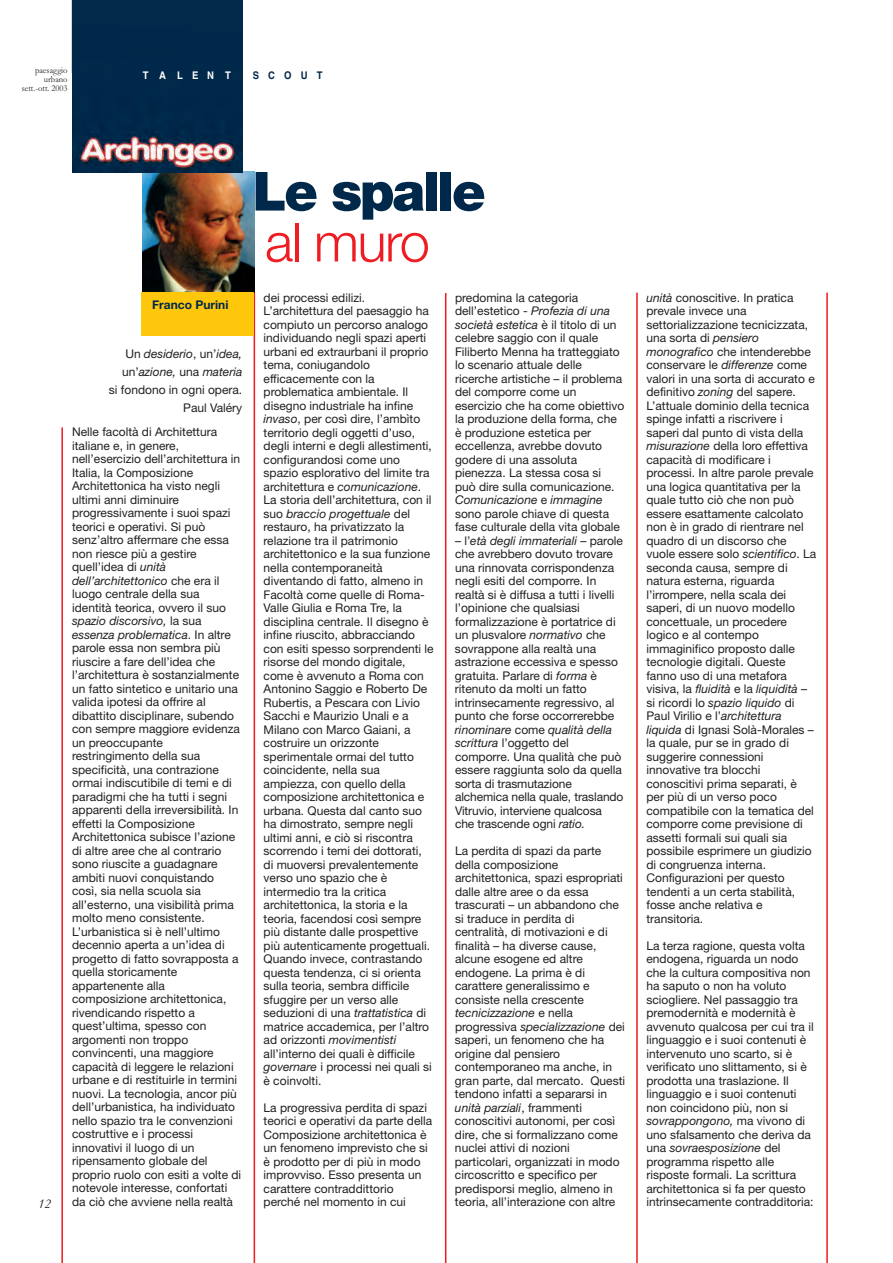
<style>
.page{position:relative;width:893px;height:1263px;background:#fff}
.page>*{position:absolute;margin:0;border:0;box-sizing:border-box;transform-origin:0 0}
.t1{font:900 54px "Helvetica Neue";letter-spacing:-.045em;color:#00284a}
.t2{font:300 54px "Helvetica Neue";letter-spacing:-.025em;color:#ee1d23}
.t3{font:italic 13.5px "Garamond MT Alternative";color:#231f20}
.t4{font:12px/13.5px "Helvetica Neue";color:#231f20}
.t5{font:700 12px "Helvetica Neue";color:#00284a}
.t6{font:700 10.5px "Helvetica";letter-spacing:1.055em;color:#fff;scale:.9 1}
.t7{font:700 10.5px "Helvetica";letter-spacing:.97em;color:#00284a;scale:.9 1}
.t8{font:9px/9px "Garamond";color:#231f20;text-align:right;scale:.96 1}
.s1{font-style:italic}
</style>
<div class="page">
<img style="left:142px;top:172px;width:113px;height:121px">
<hr style="left:61px;top:427px;width:2px;height:836px;background:#ee1d23">
<hr style="left:253px;top:293px;width:2px;height:970px;background:#ee1d23">
<hr style="left:445px;top:293px;width:1px;height:970px;background:#ee1d23">
<hr style="left:636px;top:293px;width:1px;height:970px;background:#ee1d23">
<hr style="left:826px;top:293px;width:1px;height:970px;background:#ee1d23">
<div style="left:141px;top:293px;width:113px;height:43px;background:#fec70c"></div>
<img style="left:72px;top:0;width:171px;height:172px">
<p class="t8" style="left:22px;top:67px;width:49px">paesaggio urbano sett.-ott. 2003</p>
<p class="t6" style="left:143px;top:71px;width:99px">TALEN T</p>
<p class="t7" style="left:253px;top:71px;width:79px">SCOUT</p>
<p class="t3" style="left:38px;top:1199px;width:14px">12</p>
<p class="t5" style="left:152px;top:300px;width:78px">Franco Purini</p>
<p class="t4" style="left:109px;top:346px;width:135px;line-height:18px;text-align:right">Un <span class="s1">desiderio</span>, un’<span class="s1">idea, </span>un’<span class="s1">azione,</span> una <span class="s1">materia<br></span>si fondono in ogni opera.<br>Paul Valéry</p>
<p class="t4" style="left:72px;top:427px;width:171px">Nelle facoltà di Architettura italiane e, in genere, nell’esercizio dell’architettura in<br>Italia, la Composizione<br>Architettonica ha visto negli ultimi anni diminuire progressivamente i suoi spazi teorici e operativi. Si può senz’altro affermare che essa non riesce più a gestire quell’idea di <span class="s1">unità dell’architettonico</span> che era il luogo centrale della sua identità teorica, ovvero il suo <span class="s1">spazio discorsivo,</span> la sua <span class="s1">essenza problematica</span>. In altre parole essa non sembra più riuscire a fare dell’idea che l’architettura è sostanzialmente un fatto sintetico e unitario una valida ipotesi da offrire al dibattito disciplinare, subendo con sempre maggiore evidenza un preoccupante restringimento della sua specificità, una contrazione ormai indiscutibile di temi e di paradigmi che ha tutti i segni apparenti della irreversibilità. In effetti la Composizione<br>Architettonica subisce l’azione di altre aree che al contrario sono riuscite a guadagnare ambiti nuovi conquistando così, sia nella scuola sia all’esterno, una visibilità prima molto meno consistente.<br>L’urbanistica si è nell’ultimo decennio aperta a un’idea di progetto di fatto sovrapposta a quella storicamente appartenente alla composizione architettonica, rivendicando rispetto a quest’ultima, spesso con argomenti non troppo convincenti, una maggiore capacità di leggere le relazioni urbane e di restituirle in termini nuovi. La tecnologia, ancor più dell’urbanistica, ha individuato nello spazio tra le convenzioni costruttive e i processi innovativi il luogo di un ripensamento globale del proprio ruolo con esiti a volte di notevole interesse, confortati da ciò che avviene nella realtà</p>
<h1 class="t1" style="left:252px;top:172px;width:235px">Le spalle</h1>
<h1 class="t2" style="left:265px;top:223px;width:166px">al muro</h1>
<p class="t4" style="left:263px;top:292px;width:172px">dei processi edilizi.<br>L’architettura del paesaggio ha compiuto un percorso analogo individuando negli spazi aperti urbani ed extraurbani il proprio tema, coniugandolo efficacemente con la problematica ambientale. Il disegno industriale ha infine <span class="s1">invaso</span>, per così dire, l’ambìto territorio degli oggetti d’uso, degli interni e degli allestimenti, configurandosi come uno spazio esplorativo del limite tra architettura e <span class="s1">comunicazione</span>.<br>La storia dell’architettura, con il suo <span class="s1">braccio progettuale</span> del restauro, ha privatizzato la relazione tra il patrimonio architettonico e la sua funzione nella contemporaneità diventando di fatto, almeno in<br>Facoltà come quelle di Roma-<br>Valle Giulia e Roma Tre, la disciplina centrale. Il disegno è infine riuscito, abbracciando con esiti spesso sorprendenti le risorse del mondo digitale, come è avvenuto a Roma con<br>Antonino Saggio e Roberto De<br>Rubertis, a Pescara con Livio<br>Sacchi e Maurizio Unali e a<br>Milano con Marco Gaiani, a costruire un orizzonte sperimentale ormai del tutto coincidente, nella sua ampiezza, con quello della composizione architettonica e urbana. Questa dal canto suo ha dimostrato, sempre negli ultimi anni, e ciò si riscontra scorrendo i temi dei dottorati, di muoversi prevalentemente verso uno spazio che è intermedio tra la critica architettonica, la storia e la teoria, facendosi così sempre più distante dalle prospettive più autenticamente progettuali.<br>Quando invece, contrastando questa tendenza, ci si orienta sulla teoria, sembra difficile sfuggire per un verso alle seduzioni di una <span class="s1">trattatistica</span> di matrice accademica, per l’altro ad orizzonti <span class="s1">movimentisti </span>all’interno dei quali è difficile <span class="s1">governare</span> i processi nei quali si è coinvolti.</p>
<p class="t4" style="left:263px;top:1102px;width:170px">La progressiva perdita di spazi teorici e operativi da parte della<br>Composizione architettonica è un fenomeno imprevisto che si è prodotto per di più in modo improvviso. Esso presenta un carattere contraddittorio perché nel momento in cui</p>
<p class="t4" style="left:455px;top:292px;width:171px">predomina la categoria dell’estetico - <span class="s1">Profezia di una società estetica</span> è il titolo di un celebre saggio con il quale<br>Filiberto Menna ha tratteggiato lo scenario attuale delle ricerche artistiche – il problema del comporre come un esercizio che ha come obiettivo la produzione della forma, che è produzione estetica per eccellenza, avrebbe dovuto godere di una assoluta pienezza. La stessa cosa si può dire sulla comunicazione.<br><span class="s1">Comunicazione</span> e <span class="s1">immagine </span>sono parole chiave di questa fase culturale della vita globale</p>
<p class="t4" style="left:455px;top:535px;width:170px">– l’<span class="s1">età degli immateriali</span> – parole che avrebbero dovuto trovare una rinnovata corrispondenza negli esiti del comporre. In realtà si è diffusa a tutti i livelli l’opinione che qualsiasi formalizzazione è portatrice di un plusvalore <span class="s1">normativo</span> che sovrappone alla realtà una astrazione eccessiva e spesso gratuita. Parlare di <span class="s1">forma</span> è ritenuto da molti un fatto intrinsecamente regressivo, al punto che forse occorrerebbe <span class="s1">rinominare</span> come <span class="s1">qualità della scrittura</span> l’oggetto del comporre. Una qualità che può essere raggiunta solo da quella sorta di trasmutazione alchemica nella quale, traslando<br>Vitruvio, interviene qualcosa che trascende ogni <span class="s1">ratio.</span></p>
<p class="t4" style="left:455px;top:845px;width:172px">La perdita di spazi da parte della composizione architettonica, spazi espropriati dalle altre aree o da essa trascurati – un abbandono che si traduce in perdita di centralità, di motivazioni e di finalità – ha diverse cause, alcune esogene ed altre endogene. La prima è di carattere generalissimo e consiste nella crescente <span class="s1">tecnicizzazione</span> e nella progressiva <span class="s1">specializzazione</span> dei saperi, un fenomeno che ha origine dal pensiero contemporaneo ma anche, in gran parte, dal mercato. Questi tendono infatti a separarsi in <span class="s1">unità parziali</span>, frammenti conoscitivi autonomi, per così dire, che si formalizzano come nuclei attivi di nozioni particolari, organizzati in modo circoscritto e specifico per predisporsi meglio, almeno in teoria, all’interazione con altre</p>
<p class="t4" style="left:646px;top:292px;width:171px"><span class="s1">unità</span> conoscitive. In pratica prevale invece una settorializzazione tecnicizzata, una sorta di <span class="s1">pensiero monografico</span> che intenderebbe conservare le <span class="s1">differenze</span> come valori in una sorta di accurato e definitivo <span class="s1">zoning</span> del sapere.<br>L’attuale dominio della tecnica spinge infatti a riscrivere i saperi dal punto di vista della <span class="s1">misurazione</span> della loro effettiva capacità di modificare i processi. In altre parole prevale una logica quantitativa per la quale tutto ciò che non può essere esattamente calcolato non è in grado di rientrare nel quadro di un discorso che vuole essere solo <span class="s1">scientifico</span>. La seconda causa, sempre di natura esterna, riguarda l’irrompere, nella scala dei saperi, di un nuovo modello concettuale, un procedere logico e al contempo immaginifico proposto dalle tecnologie digitali. Queste fanno uso di una metafora visiva, la <span class="s1">fluidità</span> e la <span class="s1">liquidità</span> – si ricordi lo <span class="s1">spazio liquido</span> di<br>Paul Virilio e l’<span class="s1">architettura liquida</span> di Ignasi Solà-Morales – la quale, pur se in grado di suggerire connessioni innovative tra blocchi conoscitivi prima separati, è per più di un verso poco compatibile con la tematica del comporre come previsione di assetti formali sui quali sia possibile esprimere un giudizio di congruenza interna.<br>Configurazioni per questo tendenti a un certa stabilità, fosse anche relativa e transitoria.</p>
<p class="t4" style="left:646px;top:940px;width:169px">La terza ragione, questa volta endogena, riguarda un nodo che la cultura compositiva non ha saputo o non ha voluto sciogliere. Nel passaggio tra premodernità e modernità è avvenuto qualcosa per cui tra il linguaggio e i suoi contenuti è intervenuto uno scarto, si è verificato uno slittamento, si è prodotta una traslazione. Il linguaggio e i suoi contenuti non coincidono più, non si <span class="s1">sovrappongono,</span> ma vivono di uno sfalsamento che deriva da una <span class="s1">sovraesposizione</span> del programma rispetto alle risposte formali. La scrittura architettonica si fa per questo intrinsecamente contradditoria:</p>
</div>
